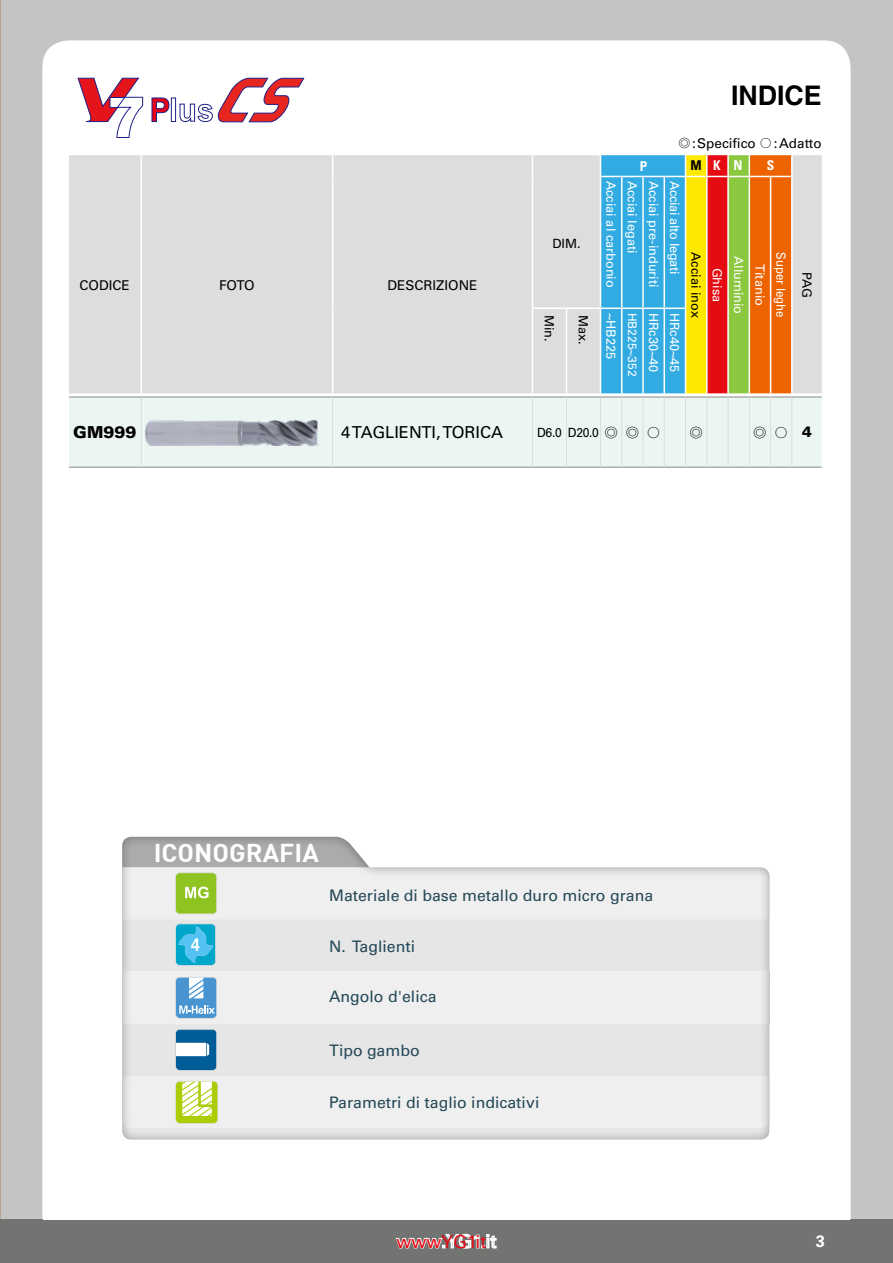
<style>
.page{position:relative;width:893px;height:1263px;background:#c3c4c3}
.page>*{position:absolute;margin:0;border:0;box-sizing:border-box;transform-origin:0 0}
.t1{font:700 27px "Helvetica";color:#000}
.t2{font:25.35px "Dinbol";color:#fff}
.t3{font:18px "Univers";color:#e60a17}
.t4{font:16.5px "Univers";color:#000}
.t5{font:900 16.5px "Univers";color:#000}
.t6{font:700 16.5px "Univers";color:#fff}
.t7{font:15.9px "Univers";color:#234757}
.t8{font:15px "Nanum Gothic";color:#000}
.t9{font:13.5px "Univers";color:#000}
.t10{font:700 condensed 13.5px "Univers";color:#fff}
.t11{font:12.75px "Univers";color:#fff}
.t12{font:12.75px "Univers";color:#000}
.t13{font:12.75px "Univers";letter-spacing:-.025em;color:#fff}
.t14{font:12.75px "Univers";color:#000;scale:.95 1}
.t15{font:12.75px "Univers";color:#fff;scale:.9 1}
.t16{font:12px "Univers";color:#fff}
.s1{font-family:"Nanum Gothic"}
.s2{color:#000}
.s3{font-family:"Nanum Gothic";font-size:15px}
.s4{font-family:"Univers";font-weight:900}
</style>
<div class="page">
<hr style="left:0;top:1219px;width:1px;height:44px;background:#727471">
<div style="left:43px;top:40px;width:807px;height:1202px;background:#fff;border-radius:26px"></div>
<div style="left:0;top:1220px;width:893px;height:43px;background:#727471"></div>
<div style="left:96px;top:816px;width:697px;height:324px;background:#000;opacity:.4"></div>
<svg style="left:175px;top:977px;width:42px;height:42px"></svg>
<div style="left:69px;top:397px;width:753px;height:70px;background:#ebf6f2"></div>
<div style="left:664px;top:397px;width:22px;height:70px;background:#ebf6f2"></div>
<hr style="left:69px;top:396px;width:72px;height:1px;background:#898989">
<hr style="left:141px;top:396px;width:192px;height:1px;background:#898989">
<hr style="left:333px;top:396px;width:199px;height:1px;background:#898989">
<hr style="left:532px;top:396px;width:34px;height:1px;background:#898989">
<hr style="left:566px;top:396px;width:34px;height:1px;background:#898989">
<hr style="left:792px;top:396px;width:30px;height:1px;background:#898989">
<hr style="left:69px;top:467px;width:72px;height:1px;background:#898989">
<hr style="left:141px;top:467px;width:192px;height:1px;background:#898989">
<hr style="left:333px;top:467px;width:199px;height:1px;background:#898989">
<hr style="left:532px;top:467px;width:34px;height:1px;background:#898989">
<hr style="left:566px;top:467px;width:34px;height:1px;background:#898989">
<svg style="left:600px;top:467px;width:192px;height:1px"></svg>
<hr style="left:792px;top:467px;width:30px;height:1px;background:#898989">
<hr style="left:141px;top:397px;width:1px;height:70px;background:#dcdddd">
<hr style="left:332px;top:397px;width:1px;height:70px;background:#dcdddd">
<hr style="left:532px;top:397px;width:1px;height:70px;background:#dcdddd">
<hr style="left:566px;top:397px;width:1px;height:70px;background:#dcdddd">
<hr style="left:600px;top:397px;width:1px;height:70px;background:#dcdddd">
<hr style="left:706px;top:397px;width:1px;height:70px;background:#dcdddd">
<hr style="left:791px;top:397px;width:1px;height:70px;background:#dcdddd">
<hr style="left:621px;top:397px;width:1px;height:70px;background:#dcdddd">
<hr style="left:643px;top:397px;width:1px;height:70px;background:#dcdddd">
<hr style="left:664px;top:397px;width:1px;height:70px;background:#dcdddd">
<hr style="left:685px;top:397px;width:1px;height:70px;background:#dcdddd">
<hr style="left:728px;top:397px;width:1px;height:70px;background:#dcdddd">
<hr style="left:749px;top:397px;width:1px;height:70px;background:#dcdddd">
<hr style="left:770px;top:397px;width:1px;height:70px;background:#dcdddd">
<img style="left:146px;top:420px;width:171px;height:26px">
<div style="left:69px;top:155px;width:753px;height:238px;background:#dcdddd"></div>
<svg style="left:141px;top:155px;width:1px;height:21px"></svg>
<svg style="left:332px;top:155px;width:1px;height:21px"></svg>
<svg style="left:532px;top:155px;width:1px;height:21px"></svg>
<hr style="left:791px;top:155px;width:2px;height:21px;background:#fff">
<hr style="left:141px;top:176px;width:1px;height:132px;background:#fff">
<hr style="left:332px;top:176px;width:1px;height:132px;background:#fff">
<hr style="left:532px;top:176px;width:1px;height:132px;background:#fff">
<hr style="left:791px;top:176px;width:2px;height:132px;background:#fff">
<hr style="left:141px;top:308px;width:1px;height:85px;background:#fff">
<hr style="left:332px;top:308px;width:1px;height:85px;background:#fff">
<hr style="left:532px;top:308px;width:1px;height:85px;background:#fff">
<hr style="left:566px;top:309px;width:1px;height:84px;background:#fff">
<hr style="left:791px;top:308px;width:2px;height:85px;background:#fff">
<hr style="left:533px;top:308px;width:33px;height:1px;background:#fff">
<hr style="left:566px;top:308px;width:34px;height:1px;background:#fff">
<svg style="left:600px;top:155px;width:192px;height:243px;background:#9a9c7b"></svg>
<svg style="left:122px;top:1029px;width:647px;height:99px"></svg>
<svg style="left:122px;top:837px;width:647px;height:129px"></svg>
<svg style="left:78px;top:78px;width:65px;height:60px"></svg>
<svg style="left:151px;top:97px;width:19px;height:25px"></svg>
<svg style="left:171px;top:98px;width:5px;height:24px"></svg>
<svg style="left:179px;top:78px;width:125px;height:45px"></svg>
<svg style="left:396px;top:1233px;width:101px;height:16px"></svg>
<h1 class="t1" style="left:731px;top:79px;width:92px">INDICE</h1>
<p class="t9" style="left:678px;top:135px;width:145px"><span class="s1">◎</span>:Specifico <span class="s1">○</span>:Adatto</p>
<p class="t9" style="left:80px;top:277px;width:52px">CODICE</p>
<p class="t9" style="left:219px;top:277px;width:37px">FOTO</p>
<p class="t9" style="left:388px;top:277px;width:92px">DESCRIZIONE</p>
<p class="t10" style="left:640px;top:158px;width:9px">P</p>
<p class="t10" style="left:691px;top:157px;width:53px"><span class="s2">M</span>KN</p>
<p class="t10" style="left:767px;top:157px;width:9px">S</p>
<p class="t12" style="left:552px;top:236px;width:30px">DIM.</p>
<p class="t11" style="left:619px;top:181px;width:108px;rotate:90deg">Acciai al carbonio</p>
<p class="t11" style="left:640px;top:181px;width:74px;rotate:90deg">Acciai legati</p>
<p class="t11" style="left:661px;top:181px;width:108px;rotate:90deg">Acciai pre-induriti</p>
<p class="t13" style="left:682px;top:181px;width:95px;rotate:90deg">Acciai alto legati</p>
<p class="t12" style="left:557px;top:315px;width:28px;rotate:90deg">Min.</p>
<p class="t12" style="left:591px;top:315px;width:31px;rotate:90deg">Max.</p>
<p class="t11" style="left:619px;top:313px;width:48px;rotate:90deg">~HB225</p>
<p class="t16" style="left:639px;top:313px;width:65px;rotate:90deg">HB225~352</p>
<p class="t11" style="left:661px;top:313px;width:61px;rotate:90deg">HRc30~40</p>
<p class="t11" style="left:682px;top:313px;width:61px;rotate:90deg">HRc40~45</p>
<p class="t12" style="left:704px;top:252px;width:67px;rotate:90deg">Acciai inox</p>
<p class="t11" style="left:725px;top:268px;width:36px;rotate:90deg">Ghisa</p>
<p class="t11" style="left:746px;top:256px;width:59px;rotate:90deg">Alluminio</p>
<p class="t11" style="left:767px;top:264px;width:44px;rotate:90deg">Titanio</p>
<p class="t15" style="left:789px;top:252px;width:74px;rotate:90deg">Super leghe</p>
<p class="t12" style="left:815px;top:272px;width:27px;rotate:90deg">PAG</p>
<p class="t5" style="left:73px;top:422px;width:65px">GM999</p>
<p class="t4" style="left:341px;top:422px;width:163px">4 TAGLIENTI, TORICA</p>
<p class="t14" style="left:537px;top:425px;width:132px">D6.0 D20.0 <span class="s3">◎ ◎ ○</span></p>
<p class="t8" style="left:689px;top:425px;width:16px">◎</p>
<p class="t8" style="left:753px;top:425px;width:61px">◎○ <span class="s4">4</span></p>
<h2 class="t2" style="left:154px;top:836px;width:167px">ICONOGRAFIA</h2>
<p class="t7" style="left:329px;top:886px;width:326px">Materiale di base metallo duro micro grana</p>
<p class="t7" style="left:329px;top:937px;width:88px">N. Taglienti</p>
<p class="t7" style="left:329px;top:987px;width:109px">Angolo d'elica</p>
<p class="t7" style="left:329px;top:1041px;width:92px">Tipo gambo</p>
<p class="t7" style="left:329px;top:1093px;width:212px">Parametri di taglio indicativi</p>
<p class="t3" style="left:397px;top:1230px;width:91px">www YG1 it</p>
<p class="t6" style="left:816px;top:1232px;width:11px">3</p>
</div>
